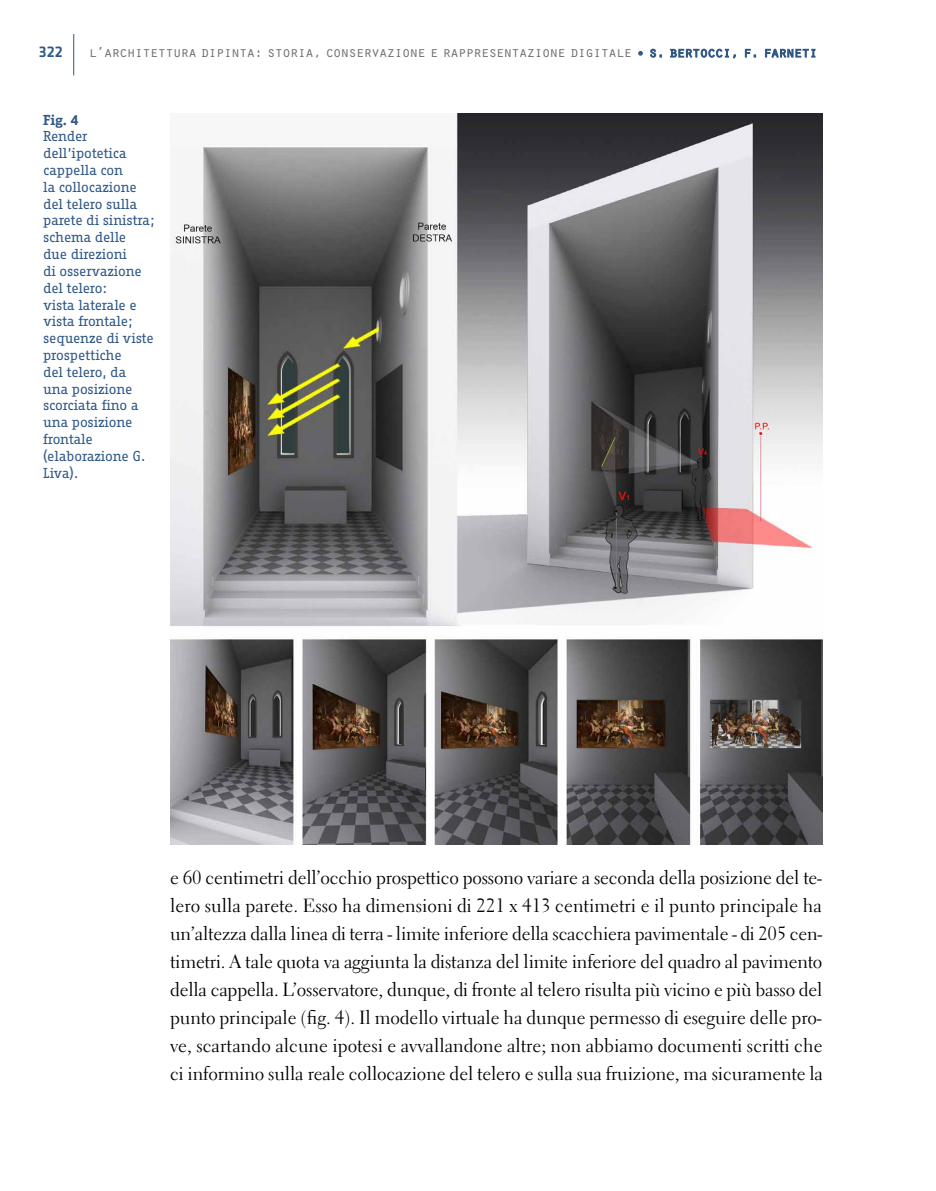
<style>
.page{position:relative;width:936px;height:1191px;background:#fff}
.page>*{position:absolute;margin:0;border:0;box-sizing:border-box;transform-origin:0 0}
.t1{font:19px/28px "Electra LT Std";letter-spacing:-.005em;color:#000;text-align:justify}
.t2{font:500 16px "Klavika";color:#305886}
.t3{font:15px "Orator Std";letter-spacing:-.09em;color:#706f6f}
.t4{font:14px/16.8px "Fago Office Serif";letter-spacing:-.02em;color:#305886}
.t5{font:700 14px "Fago Office Serif";color:#305886}
.s1{font-family:"Orator";color:#305886}
</style>
<div class="page">
<hr style="left:73px;top:34px;width:1px;height:41px;background:#305886">
<img style="left:170px;top:113px;width:652px;height:731px">
<p class="t2" style="left:39px;top:43px;width:25px">322</p>
<p class="t3" style="left:88px;top:41px;width:730px">l’architettura dipinta: storia, conservazione e rappresentazione digitale <span class="s1">• s. bertocci, f. farneti</span></p>
<p class="t5" style="left:43px;top:112px;width:37px">Fig. 4</p>
<p class="t4" style="left:43px;top:128px;width:113px">Render dell’ipotetica cappella con<br>la collocazione del telero sulla parete di sinistra; schema delle<br>due direzioni<br>di osservazione del telero:<br>vista laterale e vista frontale; sequenze di viste prospettiche<br>del telero, da una posizione scorciata fino a una posizione frontale (elaborazione G.<br>Liva).</p>
<p class="t1" style="left:170px;top:864px;width:654px">e 60 centimetri dell’occhio prospettico possono variare a seconda della posizione del te&shy;lero sulla parete. Esso ha dimensioni di 221 x 413 centimetri e il punto principale ha un’altezza dalla linea di terra - limite inferiore della scacchiera pavimentale - di 205 cen&shy;timetri. A tale quota va aggiunta la distanza del limite inferiore del quadro al pavimento della cappella. L’osservatore, dunque, di fronte al telero risulta più vicino e più basso del punto principale (fig. 4). Il modello virtuale ha dunque permesso di eseguire delle pro&shy;ve, scartando alcune ipotesi e avvallandone altre; non abbiamo documenti scritti che ci informino sulla reale collocazione del telero e sulla sua fruizione, ma sicuramente la</p>
</div>
